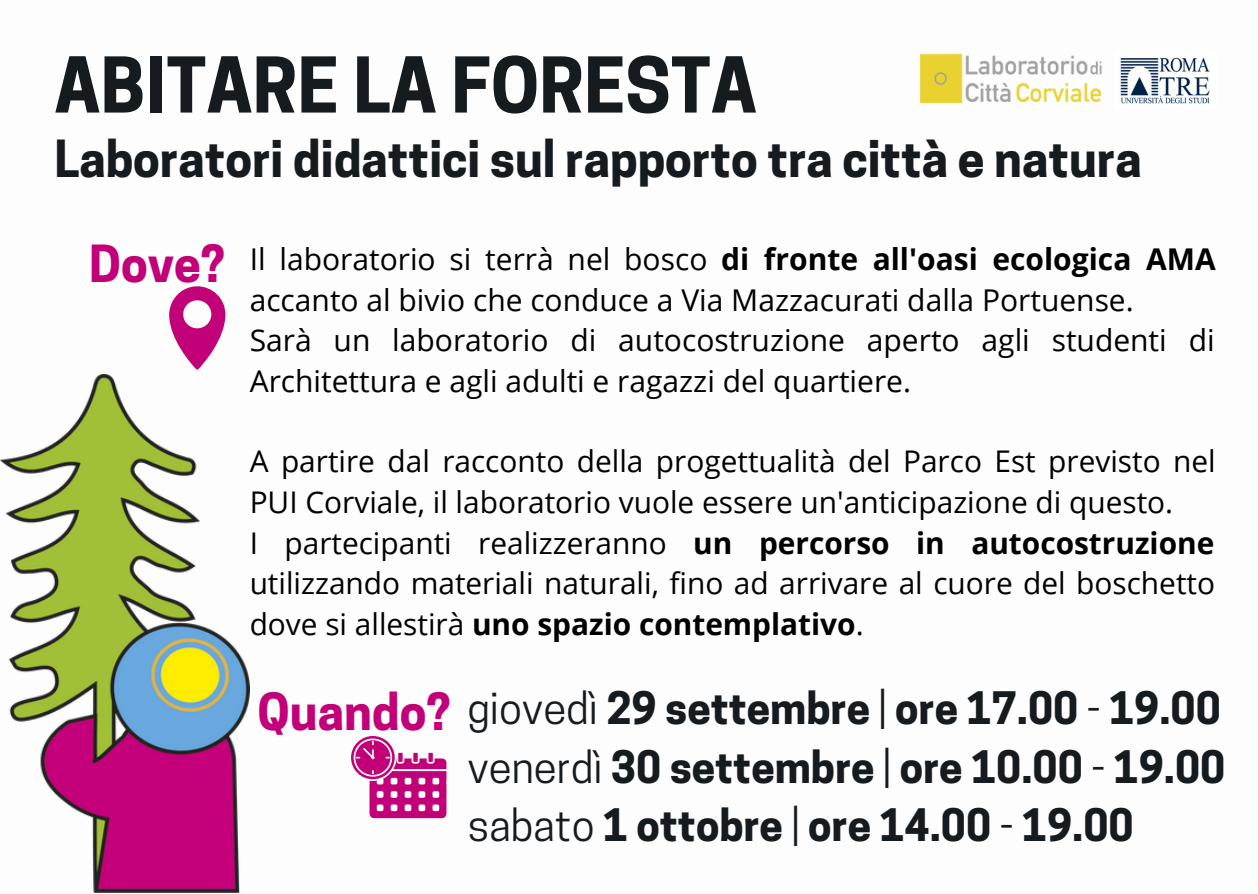
<style>
.page{position:relative;width:1258px;height:894px;background:#fff}
.page>*{position:absolute;margin:0;border:0;box-sizing:border-box;transform-origin:0 0}
.t1{font:700 72px "Cooper Hewitt";color:#161b1f}
.t2{font:700 48px "Cooper Hewitt";color:#161b1f}
.t3{font:700 48px "Cooper Hewitt";color:#c20179}
.t4{font:700 42px/58.5px "Cooper Hewitt";color:#161b1f;text-align:justify}
.t5{font:30px/40.5px "Open Sans";color:#000}
.t6{font:29.7px/40.5px "Open Sans";color:#000}
.s1{font-weight:700}
.s2{font-weight:400}
</style>
<div class="page">
<img style="left:0;top:374px;width:250px;height:518px">
<img style="left:920px;top:53px;width:182px;height:51px">
<img style="left:1120px;top:57px;width:90px;height:47px">
<svg style="left:169px;top:286px;width:56px;height:83px"></svg>
<svg style="left:351px;top:736px;width:96px;height:83px"></svg>
<h1 class="t1" style="left:54px;top:58px;width:704px">ABITARE LA FORESTA</h1>
<h2 class="t2" style="left:54px;top:141px;width:1089px">Laboratori didattici sul rapporto tra città e natura</h2>
<h2 class="t3" style="left:89px;top:246px;width:137px">Dove?</h2>
<p class="t5" style="left:250px;top:238px;width:967px">Il laboratorio si terrà nel bosco <span class="s1">di fronte all'oasi ecologica AMA </span>accanto al bivio che conduce a Via Mazzacurati dalla Portuense.<br>Sarà un laboratorio di autocostruzione aperto agli studenti di Architettura e agli adulti e ragazzi del quartiere.</p>
<p class="t6" style="left:250px;top:440px;width:967px">A partire dal racconto della progettualità del Parco Est previsto nel PUI Corviale, il laboratorio vuole essere un'anticipazione di questo.<br>I partecipanti realizzeranno <span class="s1">un percorso in autocostruzione </span>utilizzando materiali naturali, fino ad arrivare al cuore del boschetto dove si allestirà <span class="s1">uno spazio contemplativo</span>.</p>
<h2 class="t3" style="left:258px;top:694px;width:194px">Quando?</h2>
<h3 class="t4" style="left:467px;top:684px;width:759px"><span class="s2">giovedì</span> 29 settembre <span class="s2">|</span> ore 17.00 <span class="s2">-</span> 19.00 <span class="s2">venerdì</span> 30 settembre <span class="s2">|</span> ore 10.00 <span class="s2">-</span> 19.00 <span class="s2">sabato</span> 1 ottobre <span class="s2">|</span> ore 14.00 <span class="s2">-</span> 19.00</h3>
</div>
